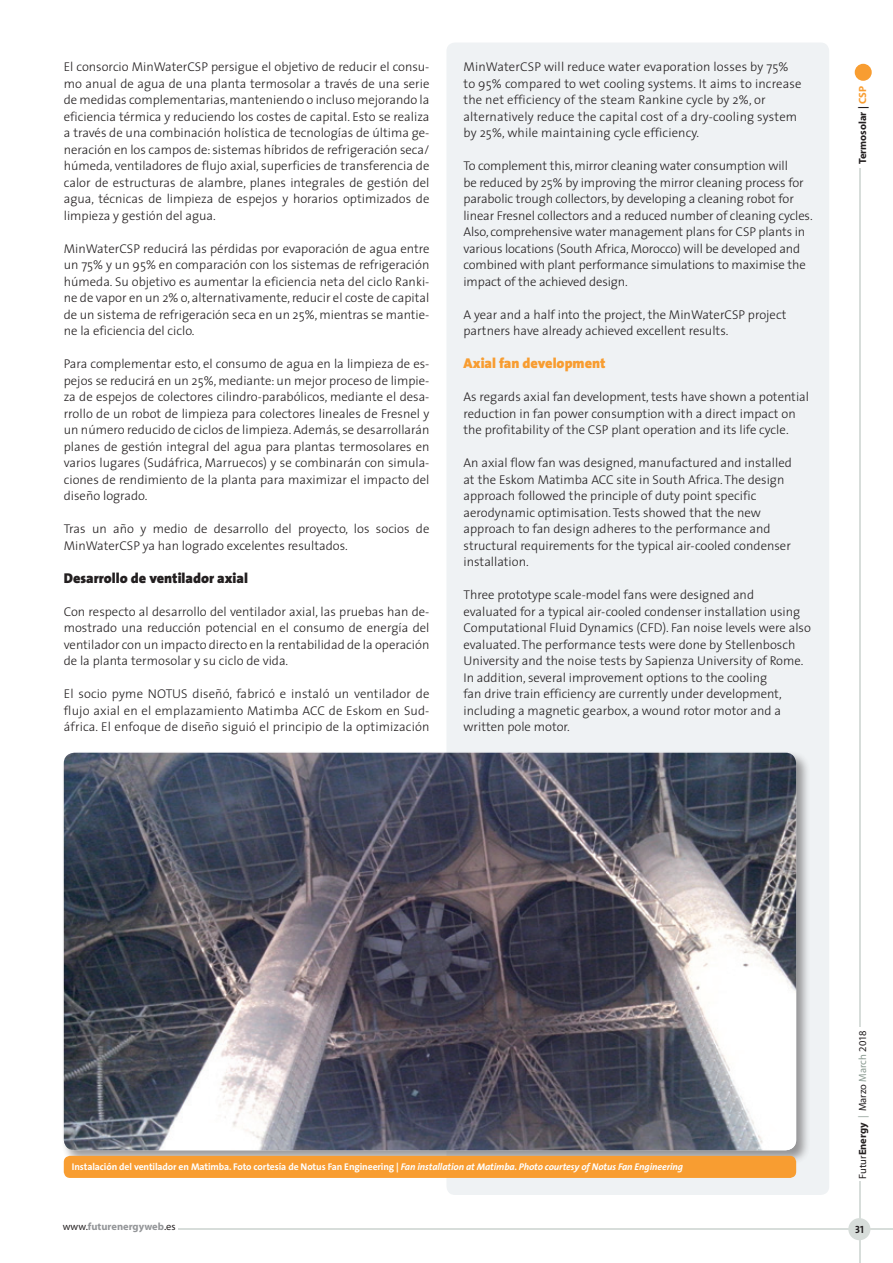
<style>
.page{position:relative;width:893px;height:1263px;background:#fff}
.page>*{position:absolute;margin:0;border:0;box-sizing:border-box;transform-origin:0 0}
.Ladillo_Texto_españo{font:900 14.25px "The Sans";color:#231f20}
.Ladillo_Texto{font:900 14.25px "The Sans";color:#f89d31}
.Texto{font:300 12.75px/16.5px "The Sans";color:#231f20;text-align:justify}
.Texto_ingles{font:300 12.75px/16.5px "The Sans";color:#231f20}
.t1{font:10.5px "Myriad";color:#231f20}
.t2{font:700 10.5px "Myriad";color:#939598}
.t3{font:700 10.5px "Myriad";color:#231f20}
.t4{font:10.5px "The Sans Bold Caps";color:#231f20}
.t5{font:700 9.75px "The Sans";letter-spacing:-.01em;color:#fff}
.s1{color:#f89d31}
.s2{font-style:italic}
.s3{font-weight:700}
.s4{color:#8b9b92}
.s5{font-weight:400;color:#231f20}
</style>
<div class="page">
<div style="left:855px;top:64px;width:17px;height:17px;background:#f89d31;border-radius:50%"></div>
<hr style="left:859px;top:168px;width:1px;height:858px;background:#d7ddda">
<hr style="left:178px;top:1228px;width:715px;height:2px;background:#d7ddda">
<hr style="left:859px;top:1181px;width:1px;height:82px;background:#d7ddda">
<div style="left:848px;top:1218px;width:22px;height:22px;background:#d7ddda;border-radius:50%"></div>
<div style="left:446px;top:43px;width:383px;height:1152px;background:#eff2f4;border-radius:9px"></div>
<div style="left:61px;top:750px;width:750px;height:415px;background:#231f20;opacity:.45"></div>
<img style="left:64px;top:753px;width:732px;height:397px">
<div style="left:64px;top:1156px;width:732px;height:22px;background:#f89d31;border-radius:6px"></div>
<p class="Texto" style="left:64px;top:58px;width:367px">El consorcio MinWaterCSP persigue el objetivo de reducir el consu&shy;mo anual de agua de una planta termosolar a través de una serie de medidas complementarias, manteniendo o incluso mejorando la eficiencia térmica y reduciendo los costes de capital. Esto se realiza a través de una combinación holística de tecnologías de última ge&shy;neración en los campos de: sistemas híbridos de refrigeración seca/ húmeda, ventiladores de flujo axial, superficies de transferencia de calor de estructuras de alambre, planes integrales de gestión del agua, técnicas de limpieza de espejos y horarios optimizados de limpieza y gestión del agua.</p>
<p class="Texto" style="left:64px;top:240px;width:367px">MinWaterCSP reducirá las pérdidas por evaporación de agua entre un 75% y un 95% en comparación con los sistemas de refrigeración húmeda. Su objetivo es aumentar la eficiencia neta del ciclo Ranki&shy;ne de vapor en un 2% o, alternativamente, reducir el coste de capital de un sistema de refrigeración seca en un 25%, mientras se mantie&shy;ne la eficiencia del ciclo.</p>
<p class="Texto" style="left:64px;top:355px;width:367px">Para complementar esto, el consumo de agua en la limpieza de es&shy;pejos se reducirá en un 25%, mediante: un mejor proceso de limpie&shy;za de espejos de colectores cilindro-parabólicos, mediante el desa&shy;rrollo de un robot de limpieza para colectores lineales de Fresnel y un número reducido de ciclos de limpieza. Además, se desarrollarán planes de gestión integral del agua para plantas termosolares en varios lugares (Sudáfrica, Marruecos) y se combinarán con simula&shy;ciones de rendimiento de la planta para maximizar el impacto del diseño logrado.</p>
<p class="Texto" style="left:64px;top:520px;width:367px">Tras un año y medio de desarrollo del proyecto, los socios de<br>MinWaterCSP ya han logrado excelentes resultados.</p>
<p class="Ladillo_Texto_españo" style="left:64px;top:566px;width:186px">Desarrollo de ventilador axial</p>
<p class="Texto" style="left:64px;top:603px;width:367px">Con respecto al desarrollo del ventilador axial, las pruebas han de&shy;mostrado una reducción potencial en el consumo de energía del ventilador con un impacto directo en la rentabilidad de la operación de la planta termosolar y su ciclo de vida.</p>
<p class="Texto" style="left:64px;top:685px;width:367px">El socio pyme NOTUS diseñó, fabricó e instaló un ventilador de flujo axial en el emplazamiento Matimba ACC de Eskom en Sud&shy;áfrica. El enfoque de diseño siguió el principio de la optimización</p>
<p class="Texto_ingles" style="left:463px;top:58px;width:339px">MinWaterCSP will reduce water evaporation losses by 75% to 95% compared to wet cooling systems. It aims to increase the net efficiency of the steam Rankine cycle by 2%, or alternatively reduce the capital cost of a dry-cooling system by 25%, while maintaining cycle efficiency.</p>
<p class="Texto_ingles" style="left:463px;top:157px;width:351px">To complement this, mirror cleaning water consumption will<br>be reduced by 25% by improving the mirror cleaning process for parabolic trough collectors, by developing a cleaning robot for linear Fresnel collectors and a reduced number of cleaning cycles.<br>Also, comprehensive water management plans for CSP plants in various locations (South Africa, Morocco) will be developed and combined with plant performance simulations to maximise the impact of the achieved design.</p>
<p class="Texto_ingles" style="left:463px;top:306px;width:324px">A year and a half into the project, the MinWaterCSP project partners have already achieved excellent results.</p>
<p class="Ladillo_Texto" style="left:463px;top:351px;width:144px">Axial fan development</p>
<p class="Texto_ingles" style="left:463px;top:388px;width:347px">As regards axial fan development, tests have shown a potential reduction in fan power consumption with a direct impact on the profitability of the CSP plant operation and its life cycle.</p>
<p class="Texto_ingles" style="left:463px;top:454px;width:330px">An axial flow fan was designed, manufactured and installed at the Eskom Matimba ACC site in South Africa. The design approach followed the principle of duty point specific aerodynamic optimisation. Tests showed that the new approach to fan design adheres to the performance and structural requirements for the typical air-cooled condenser installation.</p>
<p class="Texto_ingles" style="left:463px;top:586px;width:349px">Three prototype scale-model fans were designed and evaluated for a typical air-cooled condenser installation using Computational Fluid Dynamics (CFD). Fan noise levels were also evaluated. The performance tests were done by Stellenbosch University and the noise tests by Sapienza University of Rome.<br>In addition, several improvement options to the cooling<br>fan drive train efficiency are currently under development, including a magnetic gearbox, a wound rotor motor and a written pole motor.</p>
<p class="t3" style="left:857px;top:164px;width:79px;rotate:-90deg">Termosolar | <span class="s1">CSP</span></p>
<p class="t5" style="left:72px;top:1158px;width:613px">Instalación del ventilador en Matimba. Foto cortesía de Notus Fan Engineering | <span class="s2">Fan installation at Matimba. Photo courtesy of Notus Fan Engineering</span></p>
<p class="t1" style="left:857px;top:1178px;width:150px;rotate:-90deg">Futur<span class="s3">Energy</span> <span class="s4">|</span> Marzo <span class="s4">March</span> 2018</p>
<p class="t2" style="left:63px;top:1220px;width:114px"><span class="s5">www.</span>futurenergyweb<span class="s5">.es</span></p>
<p class="t4" style="left:855px;top:1220px;width:10px">31</p>
</div>
